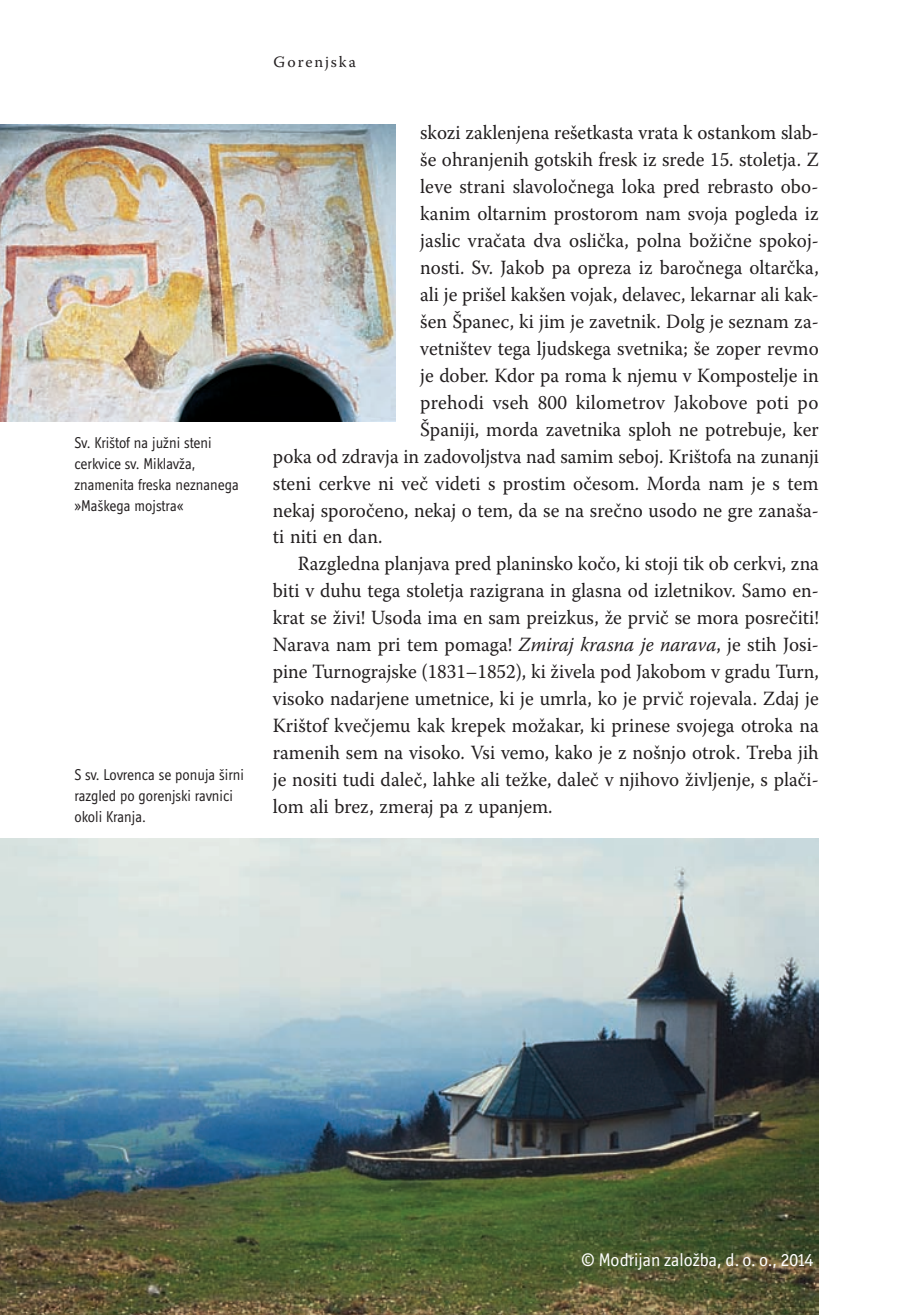
<style>
.page{position:relative;width:918px;height:1315px;background:#fff}
.page>*{position:absolute;margin:0;border:0;box-sizing:border-box;transform-origin:0 0}
.t1{font:20.12px "Warnock Pro";color:#231f20;scale:.95 1}
.t2{font:18.38px "Officina Display OT";color:#fff}
.t3{font:15.75px/21px "Officina Display OT";color:#231f20;scale:.95 1}
.t4{font:15.75px "Warnock Pro";letter-spacing:.115em;color:#231f20}
.s1{font-style:italic}
</style>
<div class="page">
<img style="left:0;top:124px;width:395px;height:297px">
<img style="left:0;top:838px;width:819px;height:477px">
<p class="t3" style="left:74px;top:433px;width:175px">Sv. Krištof na južni steni cerkvice sv. Miklavža, znamenita freska neznanega »Maškega mojstra«</p>
<p class="t3" style="left:74px;top:765px;width:180px">S sv. Lovrenca se ponuja širni razgled po gorenjski ravnici okoli Kranja.</p>
<p class="t4" style="left:274px;top:53px;width:84px">Gorenjska</p>
<p class="t1" style="left:420px;top:120px;width:421px">skozi zaklenjena rešetkasta vrata k ostankom slab-</p>
<p class="t1" style="left:420px;top:147px;width:421px">še ohranjenih gotskih fresk iz srede 15. stoletja. Z</p>
<p class="t1" style="left:420px;top:174px;width:420px">leve strani slavoločnega loka pred rebrasto obo-</p>
<p class="t1" style="left:420px;top:201px;width:421px">kanim oltarnim prostorom nam svoja pogleda iz</p>
<p class="t1" style="left:420px;top:228px;width:421px">jaslic vračata dva oslička, polna božične spokoj-</p>
<p class="t1" style="left:420px;top:255px;width:421px">nosti. Sv. Jakob pa opreza iz baročnega oltarčka,</p>
<p class="t1" style="left:420px;top:282px;width:421px">ali je prišel kakšen vojak, delavec, lekarnar ali kak-</p>
<p class="t1" style="left:420px;top:309px;width:421px">šen Španec, ki jim je zavetnik. Dolg je seznam za-</p>
<p class="t1" style="left:420px;top:336px;width:421px">vetništev tega ljudskega svetnika; še zoper revmo</p>
<p class="t1" style="left:420px;top:363px;width:421px">je dober. Kdor pa roma k njemu v Kompostelje in</p>
<p class="t1" style="left:420px;top:390px;width:420px">prehodi vseh 800 kilometrov Jakobove poti po</p>
<p class="t1" style="left:420px;top:417px;width:421px">Španiji, morda zavetnika sploh ne potrebuje, ker</p>
<p class="t1" style="left:273px;top:444px;width:576px">poka od zdravja in zadovoljstva nad samim seboj. Krištofa na zunanji</p>
<p class="t1" style="left:273px;top:471px;width:576px">steni cerkve ni več videti s prostim očesom. Morda nam je s tem</p>
<p class="t1" style="left:273px;top:498px;width:576px">nekaj sporočeno, nekaj o tem, da se na srečno usodo ne gre zanaša-</p>
<p class="t1" style="left:273px;top:525px;width:117px">ti niti en dan.</p>
<p class="t1" style="left:298px;top:552px;width:550px">Razgledna planjava pred planinsko kočo, ki stoji tik ob cerkvi, zna</p>
<p class="t1" style="left:273px;top:579px;width:576px">biti v duhu tega stoletja razigrana in glasna od izletnikov. Samo en-</p>
<p class="t1" style="left:273px;top:606px;width:576px">krat se živi! Usoda ima en sam preizkus, že prvič se mora posrečiti!</p>
<p class="t1" style="left:273px;top:632px;width:576px">Narava nam pri tem pomaga! <span class="s1">Zmiraj krasna je narava</span>, je stih Josi-</p>
<p class="t1" style="left:273px;top:659px;width:576px">pine Turnograjske (1831–1852), ki živela pod Jakobom v gradu Turn,</p>
<p class="t1" style="left:273px;top:686px;width:576px">visoko nadarjene umetnice, ki je umrla, ko je prvič rojevala. Zdaj je</p>
<p class="t1" style="left:273px;top:713px;width:576px">Krištof kvečjemu kak krepek možakar, ki prinese svojega otroka na</p>
<p class="t1" style="left:273px;top:740px;width:576px">ramenih sem na visoko. Vsi vemo, kako je z nošnjo otrok. Treba jih</p>
<p class="t1" style="left:273px;top:767px;width:576px">je nositi tudi daleč, lahke ali težke, daleč v njihovo življenje, s plači-</p>
<p class="t1" style="left:273px;top:794px;width:296px">lom ali brez, zmeraj pa z upanjem.</p>
<p class="t2" style="left:581px;top:1250px;width:234px">© Modrijan založba, d. o. o., 2014</p>
</div>
